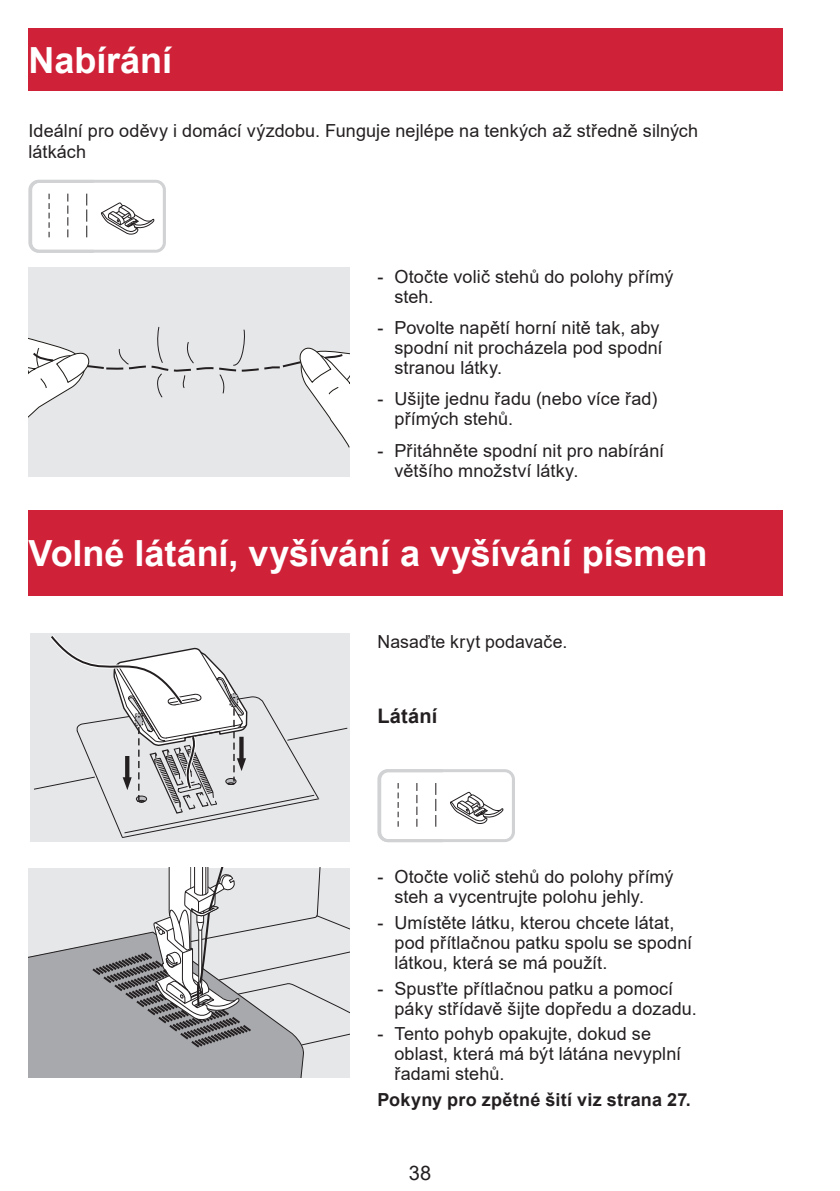
<style>
.page{position:relative;width:840px;height:1191px;background:#fff}
.page>*{position:absolute;margin:0;border:0;box-sizing:border-box;transform-origin:0 0}
.t1{font:700 36px "Arial";color:#fff}
.t2{font:700 20px "Arial";letter-spacing:.01em;color:#231f20}
.t3{font:20px "Arial";color:#231f20}
.t4{font:18px/20px "Arial";letter-spacing:.005em;color:#231f20}
.t5{font:700 18px "Arial";letter-spacing:.015em;color:#231f20}
</style>
<div class="page">
<div style="left:28px;top:28px;width:754px;height:63px;background:#cf2239"></div>
<svg style="left:28px;top:180px;width:138px;height:73px"></svg>
<div style="left:28px;top:267px;width:321px;height:210px;background:#e6e7e9"></div>
<svg style="left:28px;top:326px;width:321px;height:122px"></svg>
<div style="left:28px;top:510px;width:754px;height:85px;background:#cf2239"></div>
<div style="left:30px;top:633px;width:319px;height:209px;background:#e6e7e9"></div>
<svg style="left:34px;top:636px;width:314px;height:202px"></svg>
<div style="left:28px;top:867px;width:321px;height:210px;background:#e6e7e9"></div>
<div style="left:28px;top:944px;width:60px;height:133px;background:#a8a9ad"></div>
<svg style="left:88px;top:867px;width:261px;height:210px"></svg>
<svg style="left:377px;top:769px;width:137px;height:73px"></svg>
<h1 class="t1" style="left:28px;top:35px;width:145px">Nabírání</h1>
<p class="t4" style="left:28px;top:121px;width:671px">Ideální pro oděvy i domácí výzdobu. Funguje nejlépe na tenkých až středně silných látkách</p>
<p class="t4" style="left:394px;top:266px;width:280px;text-indent:-17px">- Otočte volič stehů do polohy přímý steh.</p>
<p class="t4" style="left:394px;top:317px;width:269px;text-indent:-17px">- Povolte napětí horní nitě tak, aby spodní nit procházela pod spodní stranou látky.</p>
<p class="t4" style="left:394px;top:389px;width:264px;text-indent:-17px">- Ušijte jednu řadu (nebo více řad) přímých stehů.</p>
<p class="t4" style="left:394px;top:440px;width:271px;text-indent:-17px">- Přitáhněte spodní nit pro nabírání většího množství látky.</p>
<h1 class="t1" style="left:28px;top:528px;width:680px">Volné látání, vyšívání a vyšívání písmen</h1>
<p class="t4" style="left:377px;top:631px;width:191px">Nasaďte kryt podavače.</p>
<p class="t2" style="left:377px;top:701px;width:61px">Látání</p>
<p class="t4" style="left:394px;top:866px;width:280px;text-indent:-17px">- Otočte volič stehů do polohy přímý steh a vycentrujte polohu jehly.</p>
<p class="t4" style="left:394px;top:912px;width:299px;text-indent:-17px">- Umístěte látku, kterou chcete látat, pod přítlačnou patku spolu se spodní látkou, která se má použít.</p>
<p class="t4" style="left:394px;top:978px;width:304px;text-indent:-17px">- Spusťte přítlačnou patku a pomocí páky střídavě šijte dopředu a dozadu.</p>
<p class="t4" style="left:394px;top:1023px;width:288px;text-indent:-17px">- Tento pohyb opakujte, dokud se oblast, která má být látána nevyplní řadami stehů.</p>
<p class="t5" style="left:377px;top:1087px;width:315px">Pokyny pro zpětné šití viz strana 27.</p>
<p class="t3" style="left:408px;top:1159px;width:24px">38</p>
</div>
